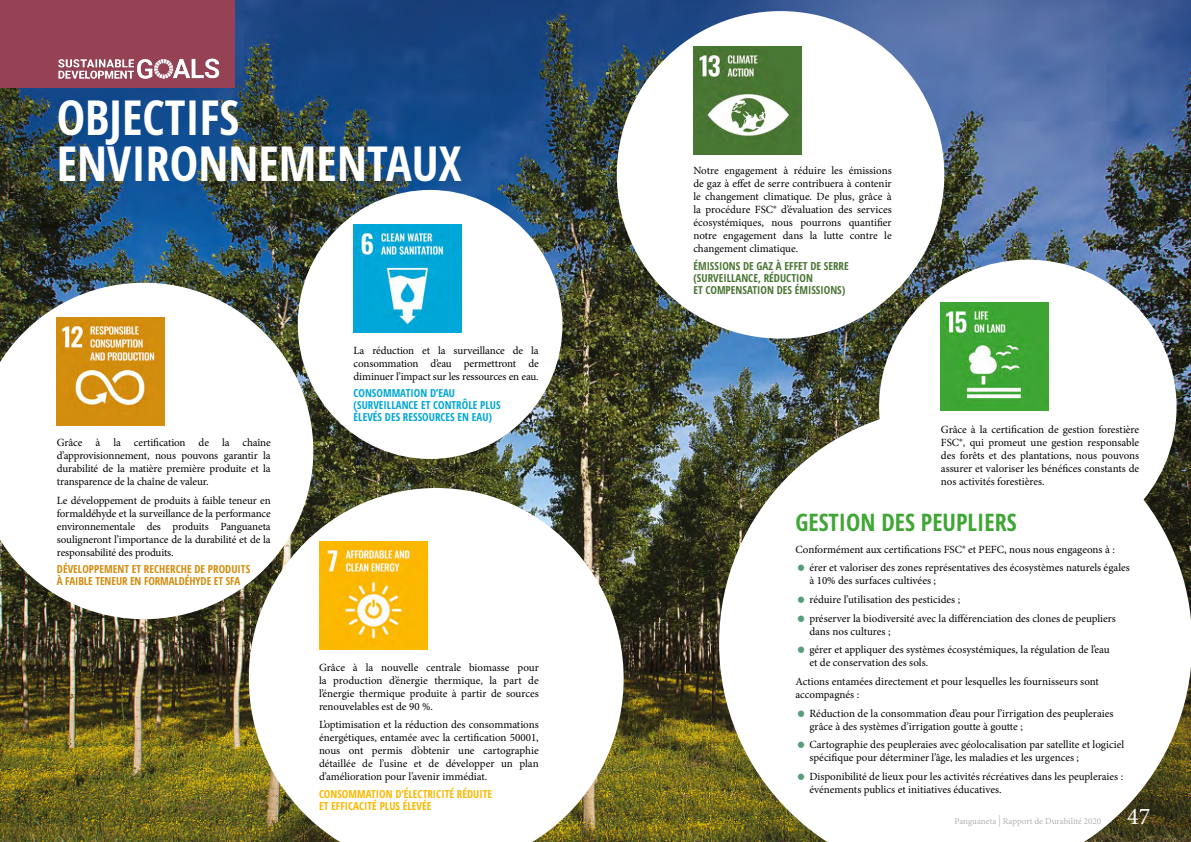
<style>
.page{position:relative;width:1191px;height:842px;background:#fff}
.page>*{position:absolute;margin:0;border:0;box-sizing:border-box;transform-origin:0 0}
.t1{font:700 48px/46px "Germano";color:#fff}
.t2{font:700 24px "Germano";color:#3fa635}
.t3{font:24px "Minion Pro";color:#fff}
.t4{font:11px/13px "Minion Pro";color:#000;text-align:justify}
.t5{font:700 11px/12px "Germano";color:#4a7635}
.t6{font:700 11px/12px "Germano";color:#00a7d7}
.t7{font:700 11px/12px "Germano";color:#d28d0e}
.t8{font:700 11px/12px "Germano";color:#fbb800}
.t9{font:9px "Minion Pro";color:#b3b2b2}
.s1{font-size:24px;color:#559f78}
.s2{font-size:11.7px}
</style>
<div class="page">
<img style="left:0;top:0;width:1191px;height:842px">
<div style="left:0;top:0;width:234px;height:88px;background:#954255"></div>
<img style="left:58px;top:58px;width:162px;height:21px">
<svg style="left:719px;top:407px;width:472px;height:435px"></svg>
<div style="left:298px;top:190px;width:264px;height:269px;background:#fff;border-radius:50%"></div>
<img style="left:353px;top:225px;width:108px;height:108px">
<svg style="left:249px;top:488px;width:374px;height:354px"></svg>
<img style="left:319px;top:542px;width:108px;height:108px">
<svg style="left:0;top:283px;width:313px;height:336px"></svg>
<img style="left:57px;top:317px;width:108px;height:108px">
<div style="left:617px;top:11px;width:327px;height:328px;background:#fff;border-radius:50%"></div>
<img style="left:693px;top:47px;width:108px;height:108px">
<div style="left:879px;top:260px;width:297px;height:294px;background:#fff;border-radius:50%"></div>
<img style="left:941px;top:303px;width:108px;height:108px">
<h1 class="t1" style="left:57px;top:93px;width:406px">OBJECTIFS<br>ENVIRONNEMENTAUX</h1>
<p class="t4" style="left:57px;top:436px;width:215px">Grâce à la certification de la chaîne d’approvisionnement, nous pouvons garantir la durabilité de la matière première produite et la transparence de la chaîne de valeur.</p>
<p class="t4" style="left:57px;top:493px;width:215px">Le développement de produits à faible teneur en formaldéhyde et la surveillance de la performance environnementale des produits Panguaneta souligneront l’importance de la durabilité et de la responsabilité des produits.</p>
<p class="t7" style="left:57px;top:563px;width:195px">DÉVELOPPEMENT ET RECHERCHE DE PRODUITS<br>À FAIBLE TENEUR EN FORMALDÉHYDE ET SFA</p>
<p class="t4" style="left:353px;top:344px;width:187px">La réduction et la surveillance de la consommation d’eau permettront de diminuer l’impact sur les ressources en eau.</p>
<p class="t6" style="left:353px;top:387px;width:148px">CONSOMMATION D’EAU (SURVEILLANCE ET CONTRÔLE PLUS<br>ÉLEVÉS DES RESSOURCES EN EAU)</p>
<p class="t4" style="left:319px;top:661px;width:221px">Grâce à la nouvelle centrale biomasse pour la production d’énergie thermique, la part de l’énergie thermique produite à partir de sources renouvelables est de 90 %.</p>
<p class="t4" style="left:319px;top:718px;width:221px">L’optimisation et la réduction des consommations énergétiques, entamée avec la certification 50001, nous ont permis d’obtenir une cartographie détaillée de l’usine et de développer un plan d’amélioration pour l’avenir immédiat.</p>
<p class="t8" style="left:319px;top:788px;width:175px">CONSOMMATION D’ÉLECTRICITÉ RÉDUITE<br>ET EFFICACITÉ PLUS ÉLEVÉE</p>
<p class="t4" style="left:693px;top:164px;width:200px">Notre engagement à réduire les émissions de gaz à effet de serre contribuera à contenir le changement climatique. De plus, grâce à la procédure FSC® d’évaluation des services écosystémiques, nous pourrons quantifier notre engagement dans la lutte contre le changement climatique.</p>
<p class="t5" style="left:693px;top:260px;width:157px">ÉMISSIONS DE GAZ À EFFET DE SERRE (SURVEILLANCE, RÉDUCTION<br>ET COMPENSATION DES ÉMISSIONS)</p>
<p class="t4" style="left:941px;top:423px;width:200px">Grâce à la certification de gestion forestière FSC®, qui promeut une gestion responsable des forêts et des plantations, nous pouvons assurer et valoriser les bénéfices constants de nos activités forestières.</p>
<h2 class="t2" style="left:795px;top:505px;width:223px">GESTION DES PEUPLIERS</h2>
<p class="t4" style="left:795px;top:542px;width:321px">Conformément aux certifications FSC® et PEFC, nous nous engageons à :</p>
<p class="t4" style="left:809px;top:561px;width:322px;text-indent:-13px"><span class="s1">•</span> érer et valoriser des zones représentatives des écosystèmes naturels égales à 10% des surfaces cultivées ;</p>
<p class="t4" style="left:796px;top:593px;width:165px"><span class="s1">•</span> réduire l’utilisation des pesticides ;</p>
<p class="t4" style="left:809px;top:611px;width:308px;text-indent:-13px"><span class="s1">•</span> préserver la biodiversité avec la différenciation des clones de peupliers dans nos cultures ;</p>
<p class="t4" style="left:809px;top:643px;width:302px;text-indent:-13px"><span class="s1">•</span> gérer et appliquer des systèmes écosystémiques, la régulation de l’eau et de conservation des sols.</p>
<p class="t4" style="left:795px;top:675px;width:305px">Actions entamées directement et pour lesquelles les fournisseurs sont accompagnés :</p>
<p class="t4" style="left:809px;top:706px;width:305px;text-indent:-13px"><span class="s1">•</span> Réduction de la consommation d’eau pour l’irrigation des peupleraies grâce à des systèmes d’irrigation goutte à goutte ;</p>
<p class="t4" style="left:809px;top:738px;width:316px;text-indent:-13px"><span class="s1">•</span> Cartographie des peupleraies avec géolocalisation par satellite et logiciel spécifique pour déterminer l’âge, les maladies et les urgences ;</p>
<p class="t4" style="left:809px;top:770px;width:315px;text-indent:-13px"><span class="s1">•</span> Disponibilité de lieux pour les activités récréatives dans les peupleraies : événements publics et initiatives éducatives.</p>
<p class="t9" style="left:954px;top:815px;width:148px">Panguaneta <span class="s2">|</span> Rapport de Durabilité 2020</p>
<h2 class="t3" style="left:1127px;top:800px;width:25px">47</h2>
</div>
